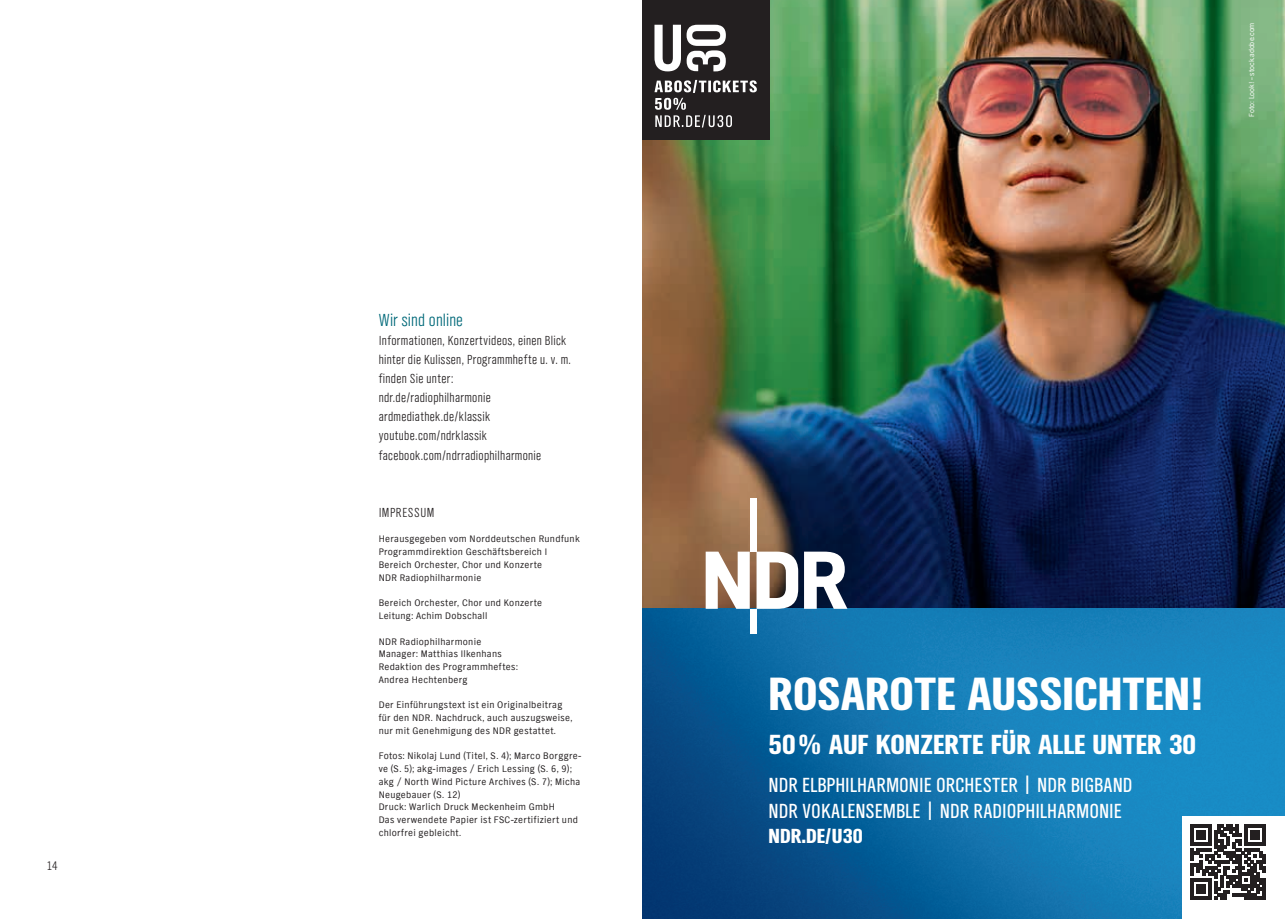
<style>
.page{position:relative;width:1285px;height:919px;background:#fff}
.page>*{position:absolute;margin:0;border:0;box-sizing:border-box;transform-origin:0 0}
.t1{font:900 48.15px "NDR Sans Cond";color:#fff}
.t2{font:900 28.5px "NDR Sans Cond";color:#fff}
.t3{font:21px/25.5px "NDR Sans Cond";color:#fff}
.t4{font:900 21px "NDR Sans Cond";color:#fff}
.t5{font:300 18px "NDR Sans Cond";letter-spacing:.005em;color:#006979}
.t6{font:300 13.5px/19.2px "NDR Sans Cond";letter-spacing:.025em;color:#231f20}
.t7{font:300 12.75px "NDR Sans Cond";color:#231f20}
.t8{font:9.75px/12.8px "NDR Sans";letter-spacing:.03em;color:#231f20}
.t9{font:7.5px "NDR Sans";color:#fff}
</style>
<div class="page">
<img style="left:642px;top:1px;width:642px;height:917px">
<div style="left:1181px;top:816px;width:103px;height:102px;background:#fff"></div>
<div style="left:642px;top:1px;width:127px;height:139px;background:#231f20"></div>
<div style="left:749px;top:498px;width:7px;height:53px;background:#fff"></div>
<svg style="left:756px;top:551px;width:91px;height:57px"></svg>
<svg style="left:705px;top:551px;width:44px;height:57px"></svg>
<div style="left:749px;top:608px;width:7px;height:25px;background:#fff"></div>
<svg style="left:654px;top:25px;width:71px;height:46px"></svg>
<svg style="left:654px;top:80px;width:102px;height:47px"></svg>
<svg style="left:1190px;top:824px;width:74px;height:75px"></svg>
<h3 class="t7" style="left:47px;top:857px;width:12px">14</h3>
<h3 class="t5" style="left:378px;top:309px;width:86px">Wir sind online</h3>
<h3 class="t6" style="left:378px;top:330px;width:194px">Informationen, Konzertvideos, einen Blick hinter die Kulissen, Programmhefte u. v. m. finden Sie unter:<br>ndr.de/radiophilharmonie ardmediathek.de/klassik youtube.com/ndrklassik facebook.com/ndrradiophilharmonie</h3>
<h3 class="t6" style="left:378px;top:502px;width:57px">IMPRESSUM</h3>
<p class="t8" style="left:378px;top:532px;width:202px">Herausgegeben vom Norddeutschen Rundfunk Programmdirektion Geschäftsbereich I Bereich Orchester, Chor und Konzerte<br>NDR Radiophilharmonie</p>
<p class="t8" style="left:378px;top:596px;width:165px">Bereich Orchester, Chor und Konzerte<br>Leitung: Achim Dobschall</p>
<p class="t8" style="left:378px;top:634px;width:141px">NDR Radiophilharmonie<br>Manager: Matthias Ilkenhans<br>Redaktion des Programmheftes:<br>Andrea Hechtenberg</p>
<p class="t8" style="left:378px;top:698px;width:195px">Der Einführungstext ist ein Originalbeitrag für den NDR. Nachdruck, auch auszugsweise, nur mit Genehmigung des NDR gestattet.</p>
<p class="t8" style="left:378px;top:749px;width:204px">Fotos: Nikolaj Lund (Titel, S. 4); Marco Borggre&shy;ve (S. 5); akg-images / Erich Lessing (S. 6, 9); akg / North Wind Picture Archives (S. 7); Micha Neugebauer (S. 12)<br>Druck: Warlich Druck Meckenheim GmbH<br>Das verwendete Papier ist FSC-zertifiziert und chlorfrei gebleicht.</p>
<p class="t9" style="left:1246px;top:116px;width:96px;rotate:-90deg">Foto: Look! – stock.adobe.com</p>
<h1 class="t1" style="left:768px;top:662px;width:435px">ROSAROTE AUSSICHTEN!</h1>
<h2 class="t2" style="left:768px;top:725px;width:429px">50% AUF KONZERTE FÜR ALLE UNTER 30</h2>
<h3 class="t3" style="left:768px;top:771px;width:365px">NDR ELBPHILHARMONIE ORCHESTER | NDR BIGBAND<br>NDR VOKALENSEMBLE | NDR RADIOPHILHARMONIE</h3>
<h3 class="t4" style="left:768px;top:822px;width:96px">NDR.DE/U30</h3>
</div>
